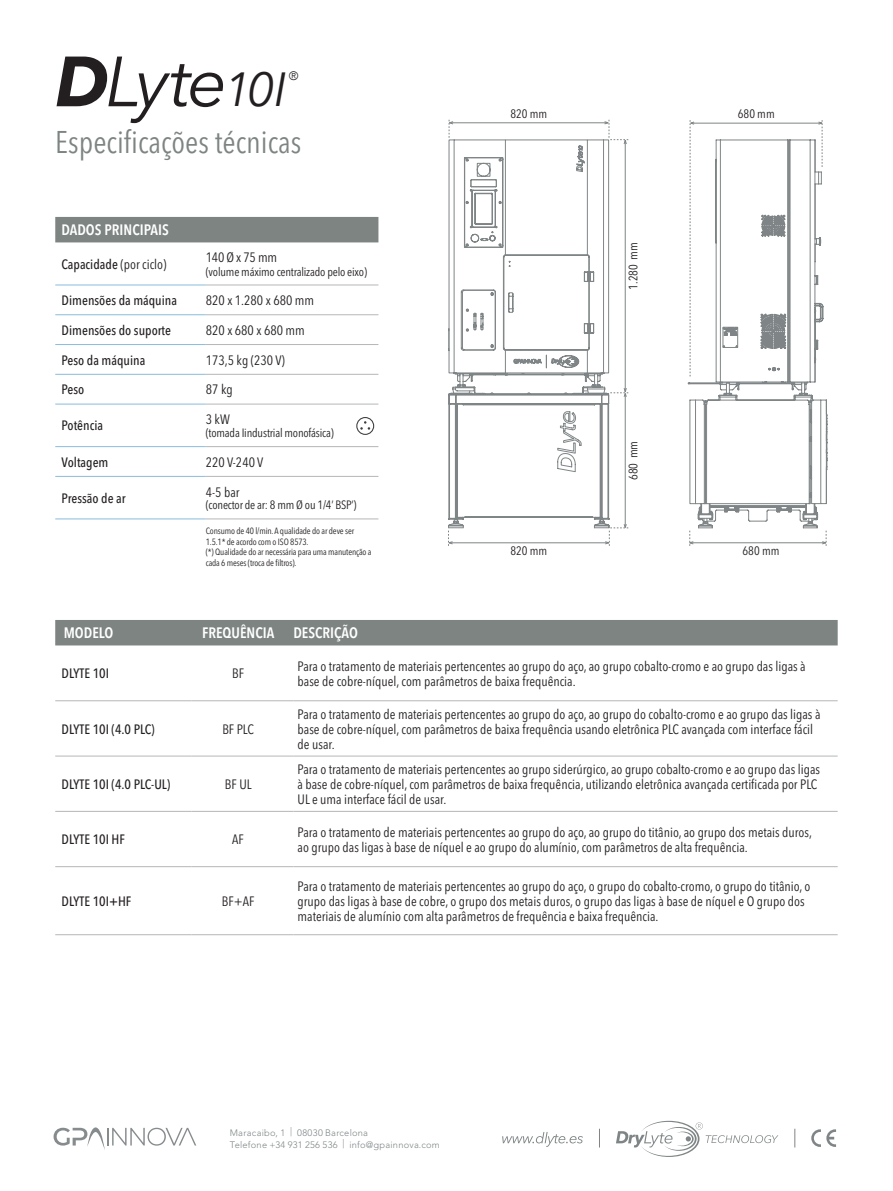
<style>
.page{position:relative;width:893px;height:1191px;background:#fff}
.page>*{position:absolute;margin:0;border:0;box-sizing:border-box;transform-origin:0 0}
.t1{font:italic 70.2px "Avenir Next";color:#231f20}
.t2{font:condensed 31.2px "Avenir Next LT Pro";color:#7d8482}
.t3{font:600 condensed 15px "Avenir Next LT Pro";color:#fff}
.Texto_Celdas_Regular{font:condensed 13.5px/15px "Avenir Next LT Pro";color:#231f20}
.Texto_Celdas_Medium{font:500 condensed 13.5px "Avenir Next LT Pro";color:#231f20}
.Cotas{font:condensed 12.15px "Avenir Next LT Pro";color:#231f20}
.t4{font:300 12.15px "Avenir";color:#231f20}
.t5{font:condensed 12px "Avenir Next LT Pro";letter-spacing:-.015em;color:#231f20}
.t6{font:300 9.3px "Avenir LT Std";letter-spacing:.025em;color:#7f8586}
.t7{font:condensed 9px/10.5px "Avenir Next LT Pro";letter-spacing:-.015em;color:#231f20}
.s1{font-weight:700}
.s2{font-size:47.85px}
.s3{font-weight:400}
</style>
<div class="page">
<div style="left:55px;top:620px;width:783px;height:25px;background:#7d8482"></div>
<hr style="left:55px;top:700px;width:136px;height:1px;background:#b5b7b7">
<hr style="left:191px;top:700px;width:102px;height:1px;background:#b5b7b7">
<hr style="left:293px;top:700px;width:545px;height:1px;background:#b5b7b7">
<hr style="left:55px;top:755px;width:136px;height:1px;background:#b5b7b7">
<hr style="left:191px;top:755px;width:102px;height:1px;background:#b5b7b7">
<hr style="left:293px;top:755px;width:545px;height:1px;background:#b5b7b7">
<hr style="left:55px;top:811px;width:136px;height:1px;background:#b5b7b7">
<hr style="left:191px;top:811px;width:102px;height:1px;background:#b5b7b7">
<hr style="left:293px;top:811px;width:545px;height:1px;background:#b5b7b7">
<hr style="left:55px;top:866px;width:136px;height:1px;background:#b5b7b7">
<hr style="left:191px;top:866px;width:102px;height:1px;background:#b5b7b7">
<hr style="left:293px;top:866px;width:545px;height:1px;background:#b5b7b7">
<hr style="left:55px;top:934px;width:136px;height:1px;background:#b5b7b7">
<hr style="left:191px;top:934px;width:102px;height:1px;background:#b5b7b7">
<hr style="left:293px;top:934px;width:545px;height:1px;background:#b5b7b7">
<div style="left:55px;top:217px;width:323px;height:25px;background:#7d8482"></div>
<hr style="left:55px;top:285px;width:151px;height:1px;background:#89bcdc">
<hr style="left:206px;top:285px;width:172px;height:1px;background:#b5b7b7">
<hr style="left:55px;top:314px;width:151px;height:1px;background:#89bcdc">
<hr style="left:206px;top:314px;width:172px;height:1px;background:#b5b7b7">
<hr style="left:55px;top:344px;width:151px;height:1px;background:#89bcdc">
<hr style="left:55px;top:374px;width:151px;height:1px;background:#89bcdc">
<hr style="left:55px;top:404px;width:151px;height:1px;background:#89bcdc">
<hr style="left:55px;top:446px;width:151px;height:1px;background:#89bcdc">
<hr style="left:55px;top:476px;width:151px;height:1px;background:#89bcdc">
<hr style="left:206px;top:344px;width:172px;height:1px;background:#b5b7b7">
<hr style="left:206px;top:374px;width:172px;height:1px;background:#b5b7b7">
<hr style="left:206px;top:404px;width:172px;height:1px;background:#b5b7b7">
<hr style="left:206px;top:446px;width:172px;height:1px;background:#b5b7b7">
<hr style="left:206px;top:476px;width:172px;height:1px;background:#b5b7b7">
<hr style="left:55px;top:518px;width:151px;height:1px;background:#89bcdc">
<hr style="left:206px;top:518px;width:172px;height:1px;background:#b5b7b7">
<div style="left:356px;top:417px;width:18px;height:18px;border:1px solid #3e3e3f;border-radius:50%"></div>
<svg style="left:360px;top:421px;width:10px;height:9px"></svg>
<hr style="left:450px;top:542px;width:159px;height:1px;background:#7f8586">
<svg style="left:448px;top:530px;width:5px;height:16px"></svg>
<hr style="left:625px;top:394px;width:1px;height:133px;background:#7f8586">
<svg style="left:605px;top:524px;width:23px;height:22px"></svg>
<svg style="left:448px;top:397px;width:161px;height:131px"></svg>
<svg style="left:448px;top:120px;width:180px;height:277px"></svg>
<svg style="left:688px;top:120px;width:139px;height:426px"></svg>
<svg style="left:811px;top:1129px;width:25px;height:17px"></svg>
<svg style="left:599px;top:1128px;width:1px;height:19px"></svg>
<svg style="left:795px;top:1128px;width:1px;height:19px"></svg>
<svg style="left:502px;top:1132px;width:81px;height:14px"></svg>
<svg style="left:616px;top:1120px;width:162px;height:37px"></svg>
<svg style="left:54px;top:1127px;width:142px;height:23px"></svg>
<p class="t1" style="left:55px;top:22px;width:233px"><span class="s1">D</span>Lyte<span class="s2">10I</span></p>
<p class="t4" style="left:289px;top:68px;width:11px">®</p>
<p class="t2" style="left:55px;top:123px;width:248px">Especificações técnicas</p>
<p class="t3" style="left:62px;top:221px;width:109px">DADOS PRINCIPAIS</p>
<p class="Texto_Celdas_Medium" style="left:62px;top:256px;width:106px">Capacidade <span class="s3">(por ciclo)</span></p>
<p class="Texto_Celdas_Regular" style="left:206px;top:250px;width:73px">140 Ø x 75 mm</p>
<p class="t5" style="left:206px;top:264px;width:163px">(volume máximo centralizado pelo eixo)</p>
<p class="Texto_Celdas_Medium" style="left:62px;top:292px;width:117px">Dimensões da máquina</p>
<p class="Texto_Celdas_Regular" style="left:206px;top:293px;width:110px">820 x 1.280 x 680 mm</p>
<p class="Texto_Celdas_Medium" style="left:62px;top:322px;width:111px">Dimensões do suporte</p>
<p class="Texto_Celdas_Regular" style="left:206px;top:322px;width:101px">820 x 680 x 680 mm</p>
<p class="Texto_Celdas_Medium" style="left:62px;top:352px;width:85px">Peso da máquina</p>
<p class="Texto_Celdas_Regular" style="left:206px;top:352px;width:81px">173,5 kg (230 V)</p>
<p class="Texto_Celdas_Medium" style="left:62px;top:381px;width:24px">Peso</p>
<p class="Texto_Celdas_Regular" style="left:206px;top:382px;width:28px">87 kg</p>
<p class="Texto_Celdas_Medium" style="left:62px;top:417px;width:43px">Potência</p>
<p class="Texto_Celdas_Regular" style="left:206px;top:411px;width:26px">3 kW</p>
<p class="t5" style="left:206px;top:426px;width:130px">(tomada Iindustrial monofásica)</p>
<p class="Texto_Celdas_Medium" style="left:62px;top:454px;width:48px">Voltagem</p>
<p class="Texto_Celdas_Regular" style="left:206px;top:454px;width:59px">220 V-240 V</p>
<p class="Texto_Celdas_Medium" style="left:62px;top:490px;width:65px">Pressão de ar</p>
<p class="Texto_Celdas_Regular" style="left:206px;top:484px;width:35px">4-5 bar</p>
<p class="t5" style="left:206px;top:497px;width:152px">(conector de ar: 8 mm Ø ou 1/4’ BSP’)</p>
<p class="t7" style="left:206px;top:526px;width:150px">Consumo de 40 l/min. A qualidade do ar deve ser<br>1.5.1* de acordo com o ISO 8573.</p>
<p class="t7" style="left:206px;top:547px;width:167px">(*) Qualidade do ar necessária para uma manutenção a cada 6 meses (troca de filtros).</p>
<p class="Cotas" style="left:510px;top:106px;width:38px">820 mm</p>
<p class="Cotas" style="left:626px;top:290px;width:49px;rotate:-90deg">1.280 mm</p>
<p class="Cotas" style="left:626px;top:480px;width:41px;rotate:-90deg">680 mm</p>
<p class="Cotas" style="left:738px;top:106px;width:38px">680 mm</p>
<p class="Cotas" style="left:510px;top:543px;width:38px">820 mm</p>
<p class="Cotas" style="left:743px;top:543px;width:38px">680 mm</p>
<p class="t3" style="left:64px;top:624px;width:51px">MODELO</p>
<p class="t3" style="left:202px;top:624px;width:74px">FREQUÊNCIA</p>
<p class="t3" style="left:293px;top:624px;width:66px">DESCRIÇÃO</p>
<p class="Texto_Celdas_Medium" style="left:62px;top:665px;width:49px">DLYTE 10I</p>
<p class="Texto_Celdas_Regular" style="left:232px;top:666px;width:13px">BF</p>
<p class="Texto_Celdas_Regular" style="left:298px;top:658px;width:510px">Para o tratamento de materiais pertencentes ao grupo do aço, ao grupo cobalto-cromo e ao grupo das ligas à base de cobre-níquel, com parâmetros de baixa frequência.</p>
<p class="Texto_Celdas_Medium" style="left:62px;top:720px;width:95px">DLYTE 10I (4.0 PLC)</p>
<p class="Texto_Celdas_Regular" style="left:222px;top:721px;width:33px">BF PLC</p>
<p class="Texto_Celdas_Regular" style="left:298px;top:706px;width:524px">Para o tratamento de materiais pertencentes ao grupo do aço, ao grupo do cobalto-cromo e ao grupo das ligas à base de cobre-níquel, com parâmetros de baixa frequência usando eletrônica PLC avançada com interface fácil de usar.</p>
<p class="Texto_Celdas_Medium" style="left:62px;top:776px;width:110px">DLYTE 10I (4.0 PLC-UL)</p>
<p class="Texto_Celdas_Regular" style="left:225px;top:776px;width:28px">BF UL</p>
<p class="Texto_Celdas_Regular" style="left:298px;top:761px;width:524px">Para o tratamento de materiais pertencentes ao grupo siderúrgico, ao grupo cobalto-cromo e ao grupo das ligas à base de cobre-níquel, com parâmetros de baixa frequência, utilizando eletrônica avançada certificada por PLC<br>UL e uma interface fácil de usar.</p>
<p class="Texto_Celdas_Medium" style="left:62px;top:831px;width:65px">DLYTE 10I HF</p>
<p class="Texto_Celdas_Regular" style="left:232px;top:832px;width:13px">AF</p>
<p class="Texto_Celdas_Regular" style="left:298px;top:824px;width:516px">Para o tratamento de materiais pertencentes ao grupo do aço, ao grupo do titânio, ao grupo dos metais duros, ao grupo das ligas à base de níquel e ao grupo do alumínio, com parâmetros de alta frequência.</p>
<p class="Texto_Celdas_Medium" style="left:62px;top:893px;width:71px">DLYTE 10I+HF</p>
<p class="Texto_Celdas_Regular" style="left:222px;top:893px;width:34px">BF+AF</p>
<p class="Texto_Celdas_Regular" style="left:298px;top:878px;width:514px">Para o tratamento de materiais pertencentes ao grupo do aço, o grupo do cobalto-cromo, o grupo do titânio, o grupo das ligas à base de cobre, o grupo dos metais duros, o grupo das ligas à base de níquel e O grupo dos materiais de alumínio com alta parâmetros de frequência e baixa frequência.</p>
<p class="t6" style="left:230px;top:1126px;width:140px">Maracaibo, 1 | 08030 Barcelona</p>
<p class="t6" style="left:230px;top:1138px;width:211px">Telefone +34 931 256 536 | info@gpainnova.com</p>
</div>
